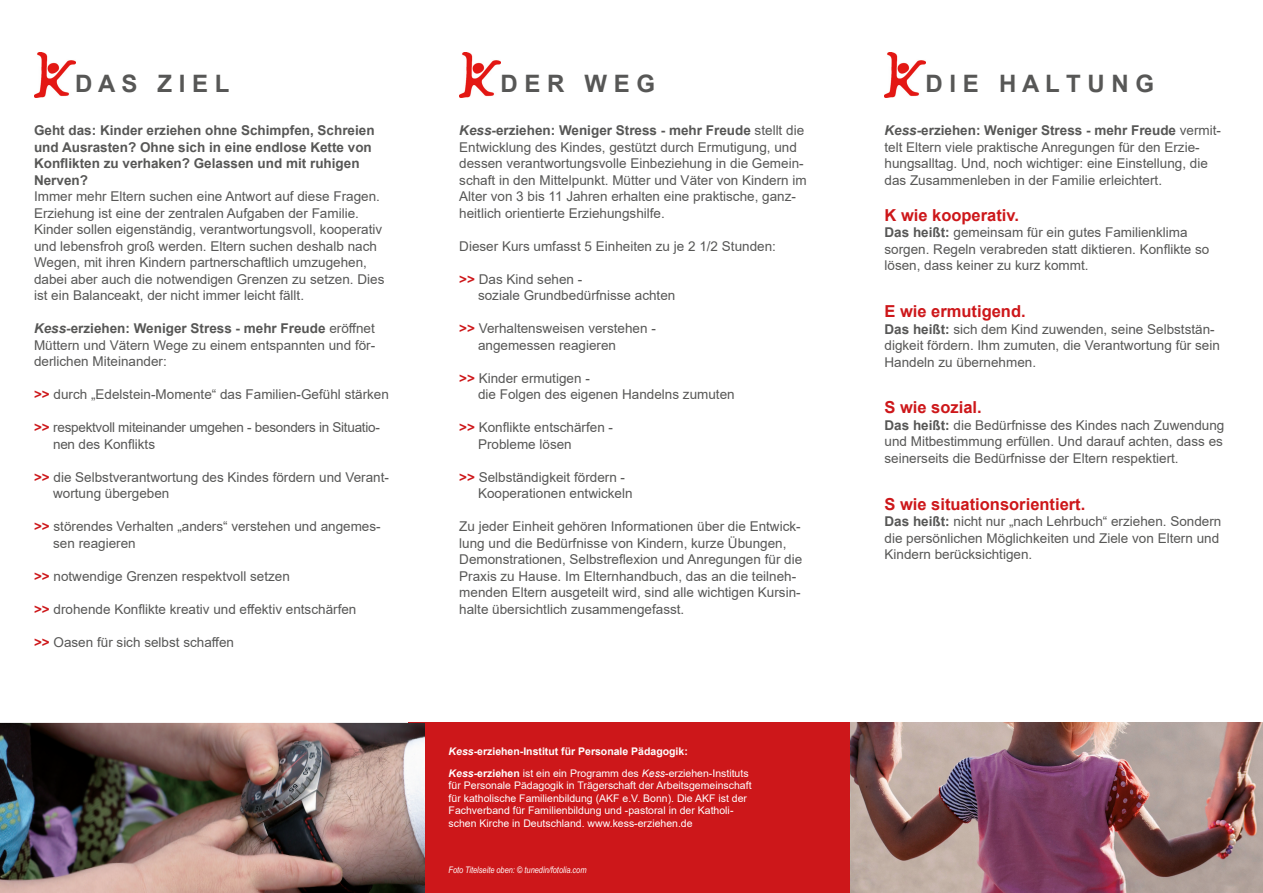
<style>
.page{position:relative;width:1263px;height:893px;background:#fff}
.page>*{position:absolute;margin:0;border:0;box-sizing:border-box;transform-origin:0 0}
.t1{font:700 24px "Arial";color:#575756}
.t2{font:700 16.5px "Arial";color:#cd171a}
.t3{font:13.5px/16.5px "Arial";color:#575756}
.t4{font:700 13.5px/16.5px "Arial";color:#575756}
.t5{font:13.5px/16.5px "Arial";letter-spacing:-.02em;color:#575756}
.t6{font:10.5px/12.6px "Arial";color:#fff}
.t7{font:700 10.5px/21.6px "Arial";color:#fff}
.t8{font:italic 9px "Arial Narrow";color:#fff}
.s1{font-weight:700;font-style:italic}
.s2{font-weight:700}
.s3{font-weight:700;color:#cd171a}
.s4{font-style:italic}
.s5{font-weight:400}
.s6{font-weight:400;font-style:italic}
</style>
<div class="page">
<div style="left:408px;top:723px;width:449px;height:170px;background:#cd171a"></div>
<img style="left:34px;top:52px;width:41px;height:45px">
<img style="left:459px;top:52px;width:41px;height:45px">
<img style="left:884px;top:52px;width:42px;height:45px">
<img style="left:850px;top:723px;width:413px;height:170px">
<img style="left:0;top:723px;width:425px;height:170px">
<h1 class="t1" style="left:75px;top:66px;width:156px">D A S Z I E L</h1>
<p class="t4" style="left:34px;top:122px;width:342px">Geht das: Kinder erziehen ohne Schimpfen, Schreien und Ausrasten? Ohne sich in eine endlose Kette von Konflikten zu verhaken? Gelassen und mit ruhigen Nerven?</p>
<p class="t3" style="left:34px;top:188px;width:352px">Immer mehr Eltern suchen eine Antwort auf diese Fragen.<br>Erziehung ist eine der zentralen Aufgaben der Familie.<br>Kinder sollen eigenständig, verantwortungsvoll, kooperativ und lebensfroh groß werden. Eltern suchen deshalb nach Wegen, mit ihren Kindern partnerschaftlich umzugehen, dabei aber auch die notwendigen Grenzen zu setzen. Dies ist ein Balanceakt, der nicht immer leicht fällt.</p>
<p class="t3" style="left:34px;top:320px;width:343px;text-align:justify"><span class="s1">Kess</span><span class="s2">-erziehen: Weniger Stress - mehr Freude</span> eröffnet Müttern und Vätern Wege zu einem entspannten und för&shy;derlichen Miteinander:</p>
<p class="t3" style="left:34px;top:386px;width:356px"><span class="s3">&gt;&gt;</span> durch „Edelstein-Momente“ das Familien-Gefühl stärken</p>
<p class="t5" style="left:53px;top:419px;width:328px;text-indent:-19px"><span class="s3">&gt;&gt;</span> respektvoll miteinander umgehen - besonders in Situatio&shy;nen des Konflikts</p>
<p class="t3" style="left:53px;top:468px;width:337px;text-indent:-19px"><span class="s3">&gt;&gt;</span> die Selbstverantwortung des Kindes fördern und Verant&shy;wortung übergeben</p>
<p class="t3" style="left:53px;top:518px;width:329px;text-indent:-19px"><span class="s3">&gt;&gt;</span> störendes Verhalten „anders“ verstehen und angemes&shy;sen reagieren</p>
<p class="t3" style="left:34px;top:567px;width:257px"><span class="s3">&gt;&gt;</span> notwendige Grenzen respektvoll setzen</p>
<p class="t3" style="left:34px;top:600px;width:324px"><span class="s3">&gt;&gt;</span> drohende Konflikte kreativ und effektiv entschärfen</p>
<p class="t3" style="left:34px;top:633px;width:202px"><span class="s3">&gt;&gt;</span> Oasen für sich selbst schaffen</p>
<h1 class="t1" style="left:500px;top:66px;width:156px">D E R W E G</h1>
<p class="t3" style="left:459px;top:122px;width:349px"><span class="s1">Kess</span><span class="s2">-erziehen: Weniger Stress - mehr Freude</span> stellt die Entwicklung des Kindes, gestützt durch Ermutigung, und dessen verantwortungsvolle Einbeziehung in die Gemein&shy;schaft in den Mittelpunkt. Mütter und Väter von Kindern im Alter von 3 bis 11 Jahren erhalten eine praktische, ganz&shy;heitlich orientierte Erziehungshilfe.</p>
<p class="t3" style="left:459px;top:237px;width:318px">Dieser Kurs umfasst 5 Einheiten zu je 2 1/2 Stunden:</p>
<p class="t3" style="left:478px;top:270px;width:199px;text-indent:-19px"><span class="s3">&gt;&gt;</span> Das Kind sehen -<br>soziale Grundbedürfnisse achten</p>
<p class="t3" style="left:478px;top:320px;width:179px;text-indent:-19px"><span class="s3">&gt;&gt;</span> Verhaltensweisen verstehen - angemessen reagieren</p>
<p class="t3" style="left:478px;top:369px;width:258px;text-indent:-19px"><span class="s3">&gt;&gt;</span> Kinder ermutigen -<br>die Folgen des eigenen Handelns zumuten</p>
<p class="t3" style="left:478px;top:419px;width:137px;text-indent:-19px"><span class="s3">&gt;&gt;</span> Konflikte entschärfen -<br>Probleme lösen</p>
<p class="t3" style="left:478px;top:468px;width:156px;text-indent:-19px"><span class="s3">&gt;&gt;</span> Selbständigkeit fördern -<br>Kooperationen entwickeln</p>
<p class="t3" style="left:459px;top:518px;width:344px">Zu jeder Einheit gehören Informationen über die Entwick&shy;lung und die Bedürfnisse von Kindern, kurze Übungen, Demonstrationen, Selbstreflexion und Anregungen für die Praxis zu Hause. Im Elternhandbuch, das an die teilneh&shy;menden Eltern ausgeteilt wird, sind alle wichtigen Kursin&shy;halte übersichtlich zusammengefasst.</p>
<p class="t7" style="left:449px;top:741px;width:301px"><span class="s4">Kess</span>-erziehen-Institut für Personale Pädagogik:<br><span class="s4">Kess</span>-erziehen <span class="s5">ist ein ein Programm des</span> <span class="s6">Kess</span><span class="s5">-erziehen-Instituts</span></p>
<p class="t6" style="left:449px;top:779px;width:304px">für Personale Pädagogik in Trägerschaft der Arbeitsgemeinschaft für katholische Familienbildung (AKF e.V. Bonn). Die AKF ist der Fachverband für Familienbildung und -pastoral in der Katholi&shy;schen Kirche in Deutschland. www.kess-erziehen.de</p>
<p class="t8" style="left:449px;top:864px;width:139px">Foto Titelseite oben: © tunedin/fotolia.com</p>
<h1 class="t1" style="left:926px;top:66px;width:230px">D I E H A L T U N G</h1>
<p class="t3" style="left:884px;top:122px;width:338px"><span class="s1">Kess</span><span class="s2">-erziehen: Weniger Stress - mehr Freude</span> vermit&shy;telt Eltern viele praktische Anregungen für den Erzie&shy;hungsalltag. Und, noch wichtiger: eine Einstellung, die das Zusammenleben in der Familie erleichtert.</p>
<p class="t2" style="left:884px;top:203px;width:136px">K wie kooperativ.</p>
<p class="t3" style="left:884px;top:224px;width:326px"><span class="s2">Das heißt:</span> gemeinsam für ein gutes Familienklima sorgen. Regeln verabreden statt diktieren. Konflikte so lösen, dass keiner zu kurz kommt.</p>
<p class="t2" style="left:884px;top:300px;width:143px">E wie ermutigend.</p>
<p class="t3" style="left:884px;top:321px;width:337px"><span class="s2">Das heißt:</span> sich dem Kind zuwenden, seine Selbststän&shy;digkeit fördern. Ihm zumuten, die Verantwortung für sein<br>Handeln zu übernehmen.</p>
<p class="t2" style="left:884px;top:396px;width:99px">S wie sozial.</p>
<p class="t3" style="left:884px;top:417px;width:341px;text-align:justify"><span class="s2">Das heißt:</span> die Bedürfnisse des Kindes nach Zuwendung und Mitbestimmung erfüllen. Und darauf achten, dass es seinerseits die Bedürfnisse der Eltern respektiert.</p>
<p class="t2" style="left:884px;top:492px;width:202px">S wie situationsorientiert.</p>
<p class="t3" style="left:884px;top:513px;width:338px"><span class="s2">Das heißt:</span> nicht nur „nach Lehrbuch“ erziehen. Sondern die persönlichen Möglichkeiten und Ziele von Eltern und<br>Kindern berücksichtigen.</p>
</div>
